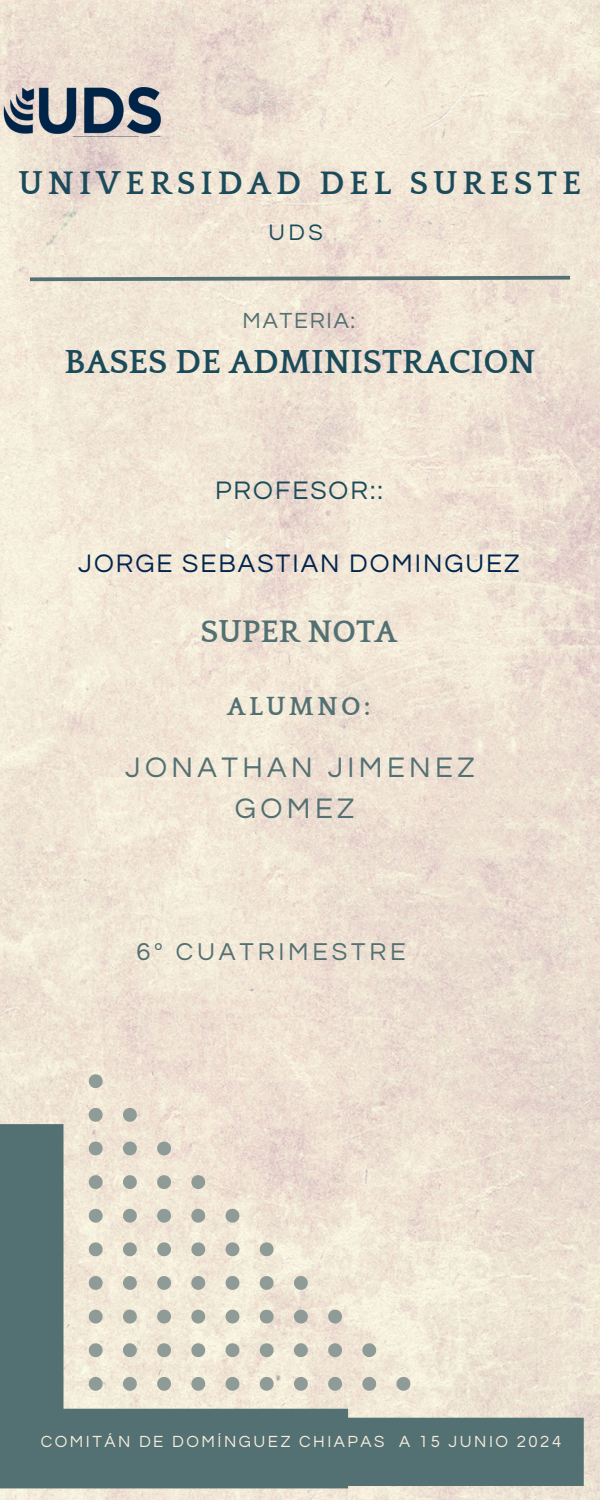
<style>
.page{position:relative;width:600px;height:1500px;background:#fff}
.page>*{position:absolute;margin:0;border:0;box-sizing:border-box;transform-origin:0 0}
.t1{font:700 34.2px "Quattrocento";color:#1b4b5a}
.t2{font:700 33.4px "Quattrocento";letter-spacing:.15em;color:#1b4b5a}
.t3{font:700 32px "Quattrocento";color:#537072}
.t4{font:29.4px/40.5px "Questrial";letter-spacing:.15em;color:#537072;text-align:center}
.t5{font:700 26.6px "Quattrocento";letter-spacing:.12em;color:#537072}
.t6{font:26.4px "Questrial";letter-spacing:.075em;color:#00244b}
.t7{font:26.4px "Questrial";letter-spacing:.075em;color:#1b4b5a}
.t8{font:25.4px "Questrial";letter-spacing:.15em;color:#537072}
.t9{font:23.3px "Questrial";color:#1b4b5a}
.t10{font:22.8px "Questrial";letter-spacing:.075em;color:#537072}
.t11{font:16.8px "Questrial";letter-spacing:.15em;color:#f4ebdb}
</style>
<div class="page">
<img style="left:0;top:0;width:600px;height:1500px">
<img style="left:0;top:87px;width:160px;height:49px">
<svg style="left:26px;top:274px;width:548px;height:9px;background:#afb4ac"></svg>
<svg style="left:0;top:1124px;width:348px;height:364px;background:#b7bbb2"></svg>
<div style="left:272px;top:1418px;width:312px;height:68px;background:#537072"></div>
<svg style="left:89px;top:1074px;width:14px;height:14px"></svg>
<svg style="left:89px;top:1108px;width:14px;height:14px"></svg>
<svg style="left:123px;top:1108px;width:14px;height:14px"></svg>
<svg style="left:89px;top:1142px;width:14px;height:13px"></svg>
<svg style="left:123px;top:1142px;width:14px;height:13px"></svg>
<svg style="left:157px;top:1142px;width:14px;height:13px"></svg>
<svg style="left:89px;top:1175px;width:14px;height:14px"></svg>
<svg style="left:123px;top:1175px;width:14px;height:14px"></svg>
<svg style="left:157px;top:1175px;width:14px;height:14px"></svg>
<svg style="left:191px;top:1175px;width:14px;height:14px"></svg>
<svg style="left:89px;top:1209px;width:14px;height:14px"></svg>
<svg style="left:123px;top:1209px;width:14px;height:14px"></svg>
<svg style="left:157px;top:1209px;width:14px;height:14px"></svg>
<svg style="left:191px;top:1209px;width:14px;height:14px"></svg>
<svg style="left:226px;top:1209px;width:13px;height:14px"></svg>
<svg style="left:89px;top:1242px;width:14px;height:14px"></svg>
<svg style="left:123px;top:1242px;width:14px;height:14px"></svg>
<svg style="left:157px;top:1242px;width:14px;height:14px"></svg>
<svg style="left:191px;top:1242px;width:14px;height:14px"></svg>
<svg style="left:226px;top:1242px;width:13px;height:14px"></svg>
<svg style="left:260px;top:1242px;width:14px;height:14px"></svg>
<svg style="left:89px;top:1276px;width:14px;height:14px"></svg>
<svg style="left:123px;top:1276px;width:14px;height:14px"></svg>
<svg style="left:157px;top:1276px;width:14px;height:14px"></svg>
<svg style="left:191px;top:1276px;width:14px;height:14px"></svg>
<svg style="left:226px;top:1276px;width:13px;height:14px"></svg>
<svg style="left:260px;top:1276px;width:14px;height:14px"></svg>
<svg style="left:294px;top:1276px;width:14px;height:14px"></svg>
<svg style="left:89px;top:1310px;width:14px;height:14px"></svg>
<svg style="left:123px;top:1310px;width:14px;height:14px"></svg>
<svg style="left:157px;top:1310px;width:14px;height:14px"></svg>
<svg style="left:191px;top:1310px;width:14px;height:14px"></svg>
<svg style="left:226px;top:1310px;width:13px;height:14px"></svg>
<svg style="left:260px;top:1310px;width:14px;height:14px"></svg>
<svg style="left:294px;top:1310px;width:14px;height:14px"></svg>
<svg style="left:328px;top:1310px;width:14px;height:14px"></svg>
<svg style="left:89px;top:1343px;width:14px;height:14px"></svg>
<svg style="left:123px;top:1343px;width:14px;height:14px"></svg>
<svg style="left:157px;top:1343px;width:14px;height:14px"></svg>
<svg style="left:191px;top:1343px;width:14px;height:14px"></svg>
<svg style="left:226px;top:1343px;width:13px;height:14px"></svg>
<svg style="left:260px;top:1343px;width:14px;height:14px"></svg>
<svg style="left:294px;top:1343px;width:14px;height:14px"></svg>
<svg style="left:328px;top:1343px;width:14px;height:14px"></svg>
<svg style="left:362px;top:1343px;width:14px;height:14px"></svg>
<svg style="left:89px;top:1377px;width:14px;height:14px"></svg>
<svg style="left:123px;top:1377px;width:14px;height:14px"></svg>
<svg style="left:157px;top:1377px;width:14px;height:14px"></svg>
<svg style="left:191px;top:1377px;width:14px;height:14px"></svg>
<svg style="left:226px;top:1377px;width:13px;height:14px"></svg>
<svg style="left:260px;top:1377px;width:14px;height:14px"></svg>
<svg style="left:294px;top:1377px;width:14px;height:14px"></svg>
<svg style="left:328px;top:1377px;width:14px;height:14px"></svg>
<svg style="left:362px;top:1377px;width:14px;height:14px"></svg>
<svg style="left:397px;top:1377px;width:13px;height:14px"></svg>
<h1 class="t2" style="left:19px;top:166px;width:564px">UNIVERSIDAD DEL SURESTE</h1>
<h5 class="t9" style="left:269px;top:221px;width:56px">UDS</h5>
<h1 class="t10" style="left:243px;top:309px;width:114px">MATERIA:</h1>
<h5 class="t1" style="left:65px;top:344px;width:472px">BASES DE ADMINISTRACION</h5>
<h4 class="t7" style="left:215px;top:477px;width:169px">PROFESOR::</h4>
<h1 class="t6" style="left:78px;top:551px;width:443px">JORGE SEBASTIAN DOMINGUEZ</h1>
<h4 class="t3" style="left:201px;top:615px;width:198px">SUPER NOTA</h4>
<h2 class="t5" style="left:227px;top:692px;width:145px">ALUMNO:</h2>
<h3 class="t4" style="left:125px;top:748px;width:351px">JONATHAN JIMENEZ<br>GOMEZ</h3>
<h4 class="t8" style="left:136px;top:939px;width:271px">6º CUATRIMESTRE</h4>
<p class="t11" style="left:41px;top:1433px;width:522px">COMITÁN DE DOMÍNGUEZ CHIAPAS A 15 JUNIO 2024</p>
</div>
